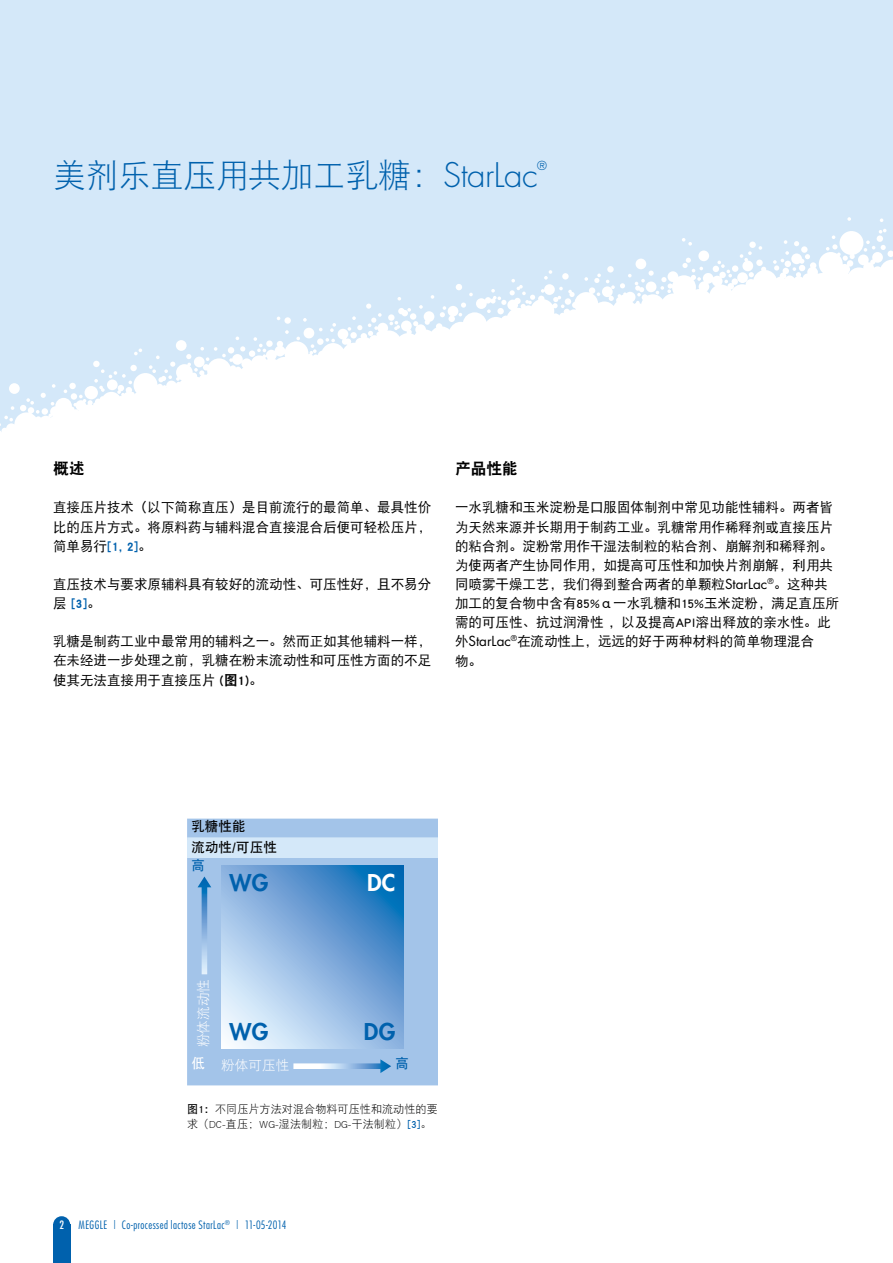
<style>
.page{position:relative;width:893px;height:1263px;background:#fff}
.page>*{position:absolute;margin:0;border:0;box-sizing:border-box;transform-origin:0 0}
.t1{font:33px "DFP Hei W3";letter-spacing:-.015em;color:#0061ad}
.t2{font:800 22.5px "Futura";color:#0061ad}
.t3{font:800 22.5px "Futura";color:#fff}
.t4{font:15.75px "DFP Hei W9";color:#000}
.t5{font:13.5px/19.2px "DFP Hei W5";color:#000;text-align:justify}
.t6{font:13.5px/21.3px "DFP Hei W7";letter-spacing:.01em;color:#000}
.t7{font:13.5px "DFP Hei W3";letter-spacing:.01em;color:#fff}
.t8{font:13.5px "DFP Hei W9";color:#0061ad}
.t9{font:13.5px "DFP Hei W7";color:#0061ad}
.t10{font:300 12.15px "Futura";color:#0061ad}
.t11{font:11.25px/15px "DFP Hei W3";letter-spacing:.01em;color:#000}
.t12{font:300 condensed 11.25px "Futura";letter-spacing:.04em;color:#0061ad}
.t13{font:condensed 11.25px "Futura";color:#fff}
.s1{font-family:"Futura";font-weight:300}
.s2{font-family:"DFP Hei W9";color:#0061ad}
.s3{font-family:"DFP Hei W5";color:#000}
.s4{font-family:"DFP Hei W9"}
.s5{font-family:"Futura"}
.s6{font-family:"DFP Hei W7"}
.s7{font-family:"DFP Hei W7";color:#0061ad}
</style>
<div class="page">
<div style="left:0;top:0;width:893px;height:455px;background:#d4e8f9"></div>
<svg style="left:0;top:217px;width:893px;height:238px;fill:#fff"></svg>
<div style="left:53px;top:1225px;width:17px;height:38px;background:#0061ad"></div>
<div style="left:53px;top:1216px;width:17px;height:17px;background:#0061ad;border-radius:50%"></div>
<div style="left:187px;top:819px;width:251px;height:266px;background:#a3c4e9"></div>
<div style="left:187px;top:837px;width:251px;height:20px;background:#d4e8f9"></div>
<svg style="left:198px;top:876px;width:13px;height:98px"></svg>
<svg style="left:293px;top:1059px;width:98px;height:14px"></svg>
<svg style="left:221px;top:866px;width:183px;height:182px;background:#85b1dd"></svg>
<h1 class="t1" style="left:53px;top:157px;width:486px">美剂乐直压用共加工乳糖：<span class="s1">StarLac</span></h1>
<p class="t10" style="left:537px;top:158px;width:11px">®</p>
<p class="t4" style="left:53px;top:460px;width:33px">概述</p>
<p class="t5" style="left:53px;top:498px;width:380px">直接压片技术（以下简称直压）是目前流行的最简单、最具性价比的压片方式。将原料药与辅料混合直接混合后便可轻松压片，简单易行<span class="s2">[1, 2]</span>。</p>
<p class="t5" style="left:53px;top:574px;width:380px">直压技术与要求原辅料具有较好的流动性、可压性好，且不易分</p>
<p class="t8" style="left:53px;top:596px;width:49px"><span class="s3">层</span> [3]<span class="s3">。</span></p>
<p class="t5" style="left:53px;top:632px;width:380px">乳糖是制药工业中最常用的辅料之一。然而正如其他辅料一样，在未经进一步处理之前，乳糖在粉末流动性和可压性方面的不足使其无法直接用于直接压片 <span class="s4">(图1)</span>。</p>
<p class="t4" style="left:455px;top:460px;width:64px">产品性能</p>
<p class="t5" style="left:455px;top:498px;width:385px;text-align:left">一水乳糖和玉米淀粉是口服固体制剂中常见功能性辅料。两者皆为天然来源并长期用于制药工业。乳糖常用作稀释剂或直接压片的粘合剂。淀粉常用作干湿法制粒的粘合剂、崩解剂和稀释剂。为使两者产生协同作用，如提高可压性和加快片剂崩解，利用共同喷雾干燥工艺，我们得到整合两者的单颗粒<span class="s5">StarLac</span><sup>®</sup>。这种共加工的复合物中含有85%α一水乳糖和15%玉米淀粉，满足直压所需的可压性、抗过润滑性 ，以及提高API溶出释放的亲水性。此外<span class="s5">StarLac</span><sup>®</sup>在流动性上，远远的好于两种材料的简单物理混合<br>物。</p>
<p class="t6" style="left:191px;top:815px;width:87px">乳糖性能<br>流动性/可压性</p>
<p class="t9" style="left:191px;top:857px;width:15px">高</p>
<h2 class="t2" style="left:230px;top:868px;width:40px">WG</h2>
<h2 class="t3" style="left:367px;top:868px;width:30px">DC</h2>
<p class="t7" style="left:196px;top:1047px;width:70px;rotate:-90deg">粉体流动性</p>
<p class="t7" style="left:191px;top:1058px;width:99px"><span class="s6">低</span> 粉体可压性</p>
<p class="t9" style="left:395px;top:1056px;width:15px">高</p>
<h2 class="t2" style="left:230px;top:1017px;width:40px">WG</h2>
<h2 class="t2" style="left:364px;top:1017px;width:33px">DG</h2>
<p class="t11" style="left:187px;top:1101px;width:252px"><span class="s6">图1：</span>不同压片方法对混合物料可压性和流动性的要求（DC-直压；WG-湿法制粒；DG-干法制粒）<span class="s7">[3]</span>。</p>
<p class="t13" style="left:59px;top:1218px;width:6px">2</p>
<p class="t12" style="left:79px;top:1218px;width:209px">MEGGLE | Co-processed lactose StarLac<sup>®</sup> | 11-05-2014</p>
</div>
